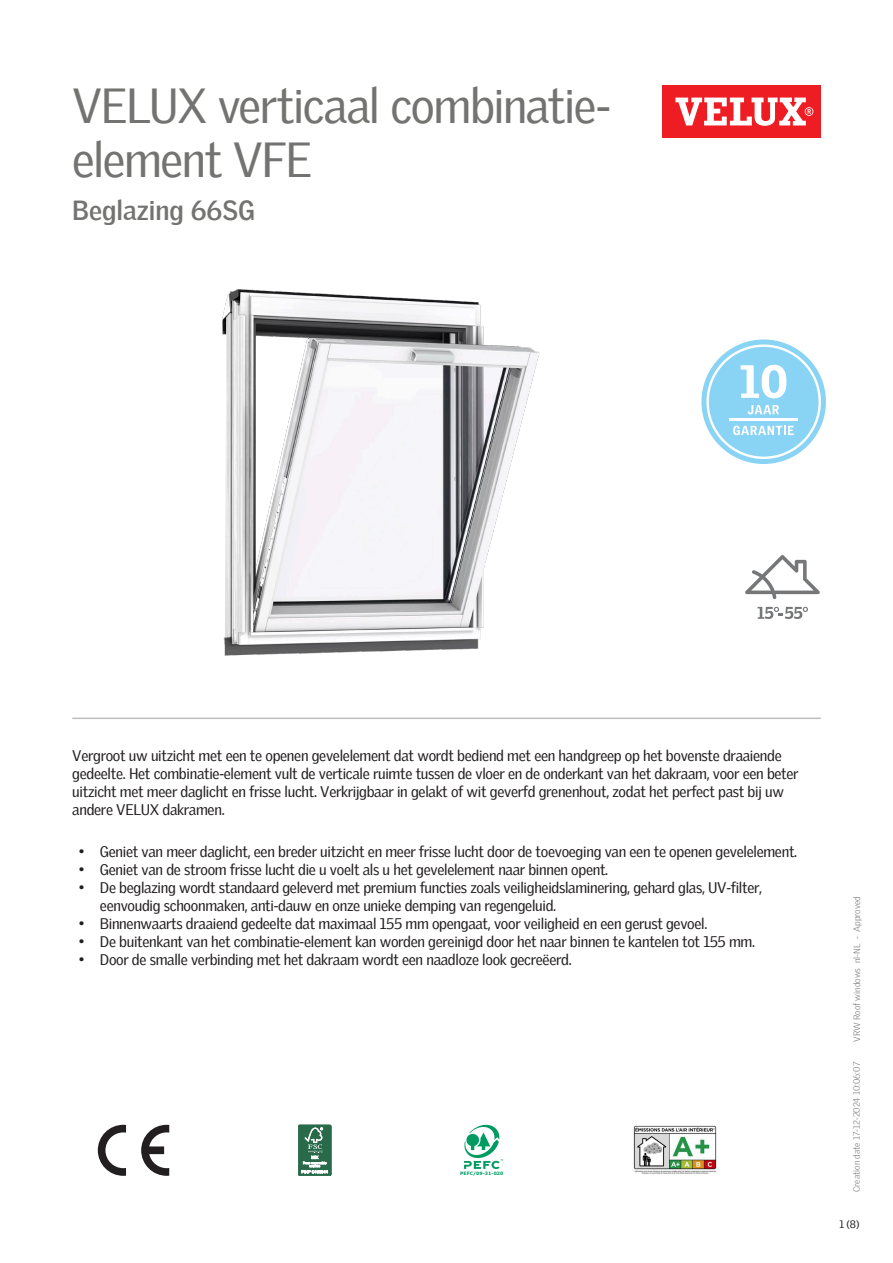
<style>
.page{position:relative;width:893px;height:1263px;background:#fff}
.page>*{position:absolute;margin:0;border:0;box-sizing:border-box;transform-origin:0 0}
.Headline{font:48px/54px "Velux Gothic";letter-spacing:-.03em;color:#737371}
.t1{font:700 27px "Velux Gothic";color:#737371}
.Body_Regular{font:15px/18px "Velux Gothic";letter-spacing:-.02em;color:#231f20}
.t2{font:10.5px "Velux Gothic";color:#231f20}
.t3{font:300 9px "Velux Gothic";color:#7c7e81}
.t4{font:700 4.65px "Verdana";color:#009b61}
</style>
<div class="page">
<div style="left:662px;top:85px;width:159px;height:53px;background:#ee1d23"></div>
<svg style="left:675px;top:98px;width:138px;height:28px"></svg>
<hr style="left:72px;top:717px;width:749px;height:2px;background:#bcbdbb">
<svg style="left:745px;top:555px;width:75px;height:44px"></svg>
<svg style="left:757px;top:607px;width:51px;height:12px"></svg>
<svg style="left:141px;top:1125px;width:28px;height:51px"></svg>
<svg style="left:98px;top:1125px;width:28px;height:51px"></svg>
<svg style="left:298px;top:1125px;width:33px;height:51px"></svg>
<div style="left:298px;top:1125px;width:33px;height:51px;border:1px solid #286a4a;border-radius:2px"></div>
<svg style="left:302px;top:1127px;width:26px;height:46px"></svg>
<svg style="left:464px;top:1125px;width:39px;height:44px"></svg>
<img style="left:633px;top:1125px;width:84px;height:49px">
<svg style="left:701px;top:339px;width:125px;height:125px"></svg>
<img style="left:222px;top:289px;width:318px;height:367px">
<p class="Headline" style="left:72px;top:74px;width:540px">VELUX verticaal combinatie&shy;element VFE</p>
<p class="t1" style="left:72px;top:190px;width:184px">Beglazing 66SG</p>
<p class="Body_Regular" style="left:72px;top:745px;width:728px">Vergroot uw uitzicht met een te openen gevelelement dat wordt bediend met een handgreep op het bovenste draaiende gedeelte. Het combinatie-element vult de verticale ruimte tussen de vloer en de onderkant van het dakraam, voor een beter uitzicht met meer daglicht en frisse lucht. Verkrijgbaar in gelakt of wit geverfd grenenhout, zodat het perfect past bij uw andere VELUX dakramen.</p>
<p class="Body_Regular" style="left:79px;top:841px;width:720px">• Geniet van meer daglicht, een breder uitzicht en meer frisse lucht door de toevoeging van een te openen gevelelement.</p>
<p class="Body_Regular" style="left:79px;top:859px;width:531px">• Geniet van de stroom frisse lucht die u voelt als u het gevelelement naar binnen opent.</p>
<p class="Body_Regular" style="left:100px;top:877px;width:664px;text-indent:-21px">• De beglazing wordt standaard geleverd met premium functies zoals veiligheidslaminering, gehard glas, UV-filter, eenvoudig schoonmaken, anti-dauw en onze unieke demping van regengeluid.</p>
<p class="Body_Regular" style="left:79px;top:913px;width:630px">• Binnenwaarts draaiend gedeelte dat maximaal 155 mm opengaat, voor veiligheid en een gerust gevoel.</p>
<p class="Body_Regular" style="left:79px;top:931px;width:678px">• De buitenkant van het combinatie-element kan worden gereinigd door het naar binnen te kantelen tot 155 mm.</p>
<p class="Body_Regular" style="left:79px;top:949px;width:494px">• Door de smalle verbinding met het dakraam wordt een naadloze look gecreëerd.</p>
<p class="t4" style="left:460px;top:1170px;width:45px">PEFC/09-31-020</p>
<p class="t3" style="left:850px;top:1042px;width:147px;rotate:-90deg">VRW Roof windows nl-NL - Approved</p>
<p class="t3" style="left:850px;top:1192px;width:131px;rotate:-90deg">Creation date 17-12-2024 10:06:07</p>
<p class="t2" style="left:839px;top:1216px;width:22px">1 (8)</p>
</div>
